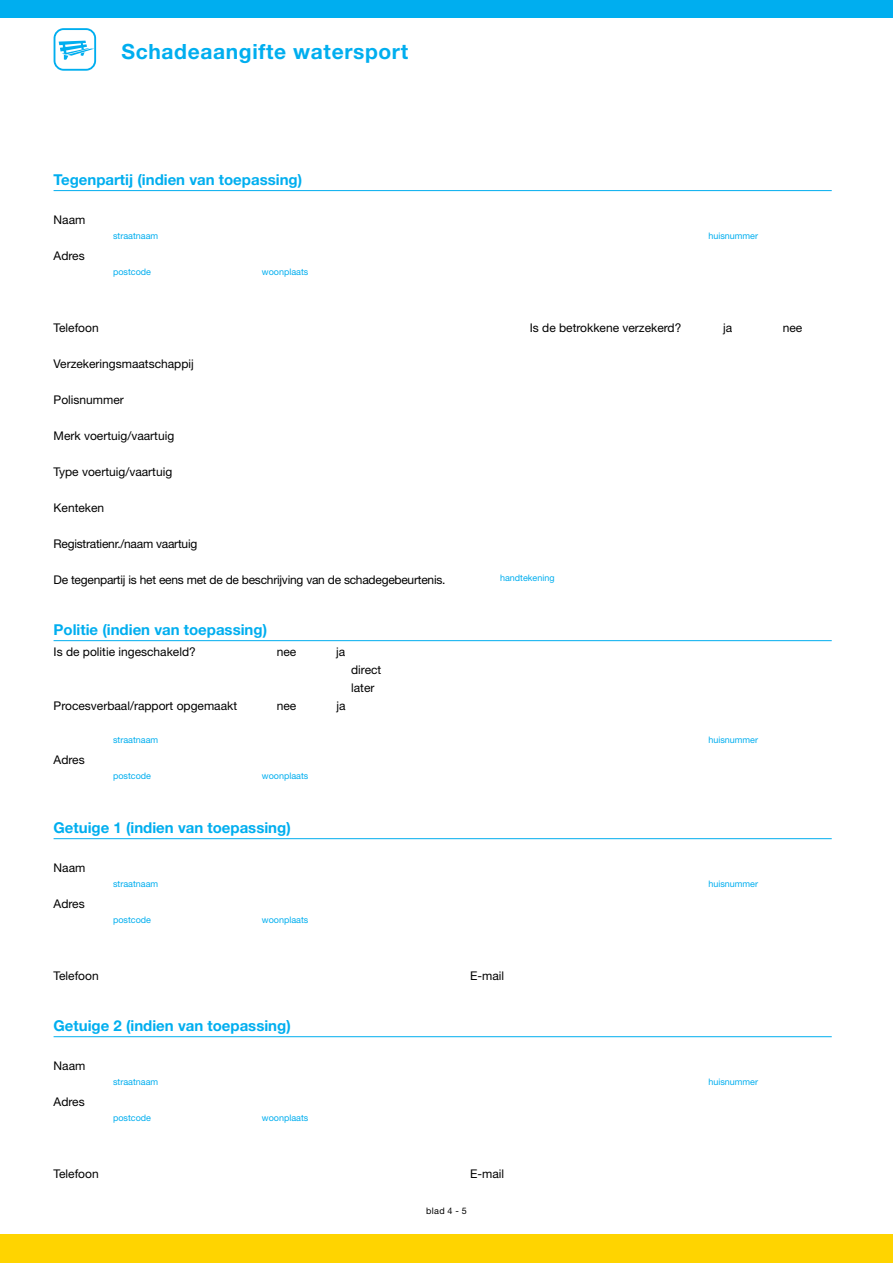
<style>
.page{position:relative;width:893px;height:1263px;background:#fff}
.page>*{position:absolute;margin:0;border:0;box-sizing:border-box;transform-origin:0 0}
.t1{font:700 21px "Helvetica Neue LT";letter-spacing:.03em;color:#00aeef}
.t2{font:700 15px "Helvetica Neue LT";color:#00aeef}
.t3{font:12px/18px "Helvetica Neue LT";color:#000}
.t4{font:12px "Helvetica Neue LT";letter-spacing:-.02em;color:#000}
.t5{font:9px "Helvetica Neue LT";color:#00aeef}
.t6{font:9px "Helvetica Neue LT";color:#000}
</style>
<div class="page">
<div style="left:0;top:0;width:893px;height:17px;background:#00aeef"></div>
<svg style="left:54px;top:28px;width:42px;height:43px"></svg>
<hr style="left:54px;top:190px;width:778px;height:1px;background:#00aeef">
<hr style="left:54px;top:640px;width:778px;height:1px;background:#00aeef">
<hr style="left:54px;top:838px;width:778px;height:1px;background:#00aeef">
<hr style="left:54px;top:1036px;width:778px;height:1px;background:#00aeef">
<div style="left:0;top:1234px;width:893px;height:29px;background:#ffd400"></div>
<h1 class="t1" style="left:122px;top:39px;width:288px">Schadeaangifte watersport</h1>
<p class="t2" style="left:54px;top:170px;width:250px">Tegenpartij (indien van toepassing)</p>
<p class="t3" style="left:54px;top:211px;width:33px">Naam</p>
<p class="t5" style="left:113px;top:231px;width:47px">straatnaam</p>
<p class="t5" style="left:708px;top:231px;width:51px">huisnummer</p>
<p class="t3" style="left:54px;top:247px;width:33px">Adres</p>
<p class="t5" style="left:113px;top:267px;width:40px">postcode</p>
<p class="t5" style="left:262px;top:267px;width:48px">woonplaats</p>
<p class="t3" style="left:54px;top:319px;width:47px">Telefoon</p>
<p class="t3" style="left:530px;top:319px;width:153px">Is de betrokkene verzekerd?</p>
<p class="t3" style="left:723px;top:319px;width:11px">ja</p>
<p class="t3" style="left:783px;top:319px;width:21px">nee</p>
<p class="t3" style="left:54px;top:355px;width:142px">Verzekeringsmaatschappij</p>
<p class="t3" style="left:54px;top:391px;width:72px">Polisnummer</p>
<p class="t3" style="left:54px;top:427px;width:122px">Merk voertuig/vaartuig</p>
<p class="t3" style="left:54px;top:463px;width:120px">Type voertuig/vaartuig</p>
<p class="t3" style="left:54px;top:499px;width:52px">Kenteken</p>
<p class="t4" style="left:54px;top:537px;width:145px">Registratienr./naam vaartuig</p>
<p class="t4" style="left:54px;top:573px;width:393px">De tegenpartij is het eens met de de beschrijving van de schadegebeurtenis.</p>
<p class="t5" style="left:500px;top:573px;width:56px">handtekening</p>
<p class="t2" style="left:54px;top:620px;width:215px">Politie (indien van toepassing)</p>
<p class="t3" style="left:54px;top:643px;width:144px">Is de politie ingeschakeld?</p>
<p class="t3" style="left:277px;top:643px;width:21px">nee</p>
<p class="t3" style="left:336px;top:643px;width:11px">ja</p>
<p class="t3" style="left:351px;top:661px;width:32px">direct later</p>
<p class="t3" style="left:54px;top:697px;width:185px">Procesverbaal/rapport opgemaakt</p>
<p class="t3" style="left:277px;top:697px;width:21px">nee</p>
<p class="t3" style="left:336px;top:697px;width:11px">ja</p>
<p class="t5" style="left:113px;top:735px;width:47px">straatnaam</p>
<p class="t5" style="left:708px;top:735px;width:51px">huisnummer</p>
<p class="t3" style="left:54px;top:751px;width:33px">Adres</p>
<p class="t5" style="left:113px;top:771px;width:40px">postcode</p>
<p class="t5" style="left:262px;top:771px;width:48px">woonplaats</p>
<p class="t2" style="left:54px;top:818px;width:239px">Getuige 1 (indien van toepassing)</p>
<p class="t3" style="left:54px;top:859px;width:33px">Naam</p>
<p class="t5" style="left:113px;top:879px;width:47px">straatnaam</p>
<p class="t5" style="left:708px;top:879px;width:51px">huisnummer</p>
<p class="t3" style="left:54px;top:895px;width:33px">Adres</p>
<p class="t5" style="left:113px;top:915px;width:40px">postcode</p>
<p class="t5" style="left:262px;top:915px;width:48px">woonplaats</p>
<p class="t3" style="left:54px;top:967px;width:47px">Telefoon</p>
<p class="t3" style="left:470px;top:967px;width:36px">E-mail</p>
<p class="t2" style="left:54px;top:1016px;width:239px">Getuige 2 (indien van toepassing)</p>
<p class="t3" style="left:54px;top:1057px;width:33px">Naam</p>
<p class="t5" style="left:113px;top:1077px;width:47px">straatnaam</p>
<p class="t5" style="left:708px;top:1077px;width:51px">huisnummer</p>
<p class="t3" style="left:54px;top:1093px;width:33px">Adres</p>
<p class="t5" style="left:113px;top:1113px;width:40px">postcode</p>
<p class="t5" style="left:262px;top:1113px;width:48px">woonplaats</p>
<p class="t3" style="left:54px;top:1165px;width:47px">Telefoon</p>
<p class="t3" style="left:470px;top:1165px;width:36px">E-mail</p>
<p class="t6" style="left:426px;top:1205px;width:42px">blad 4 - 5</p>
</div>
